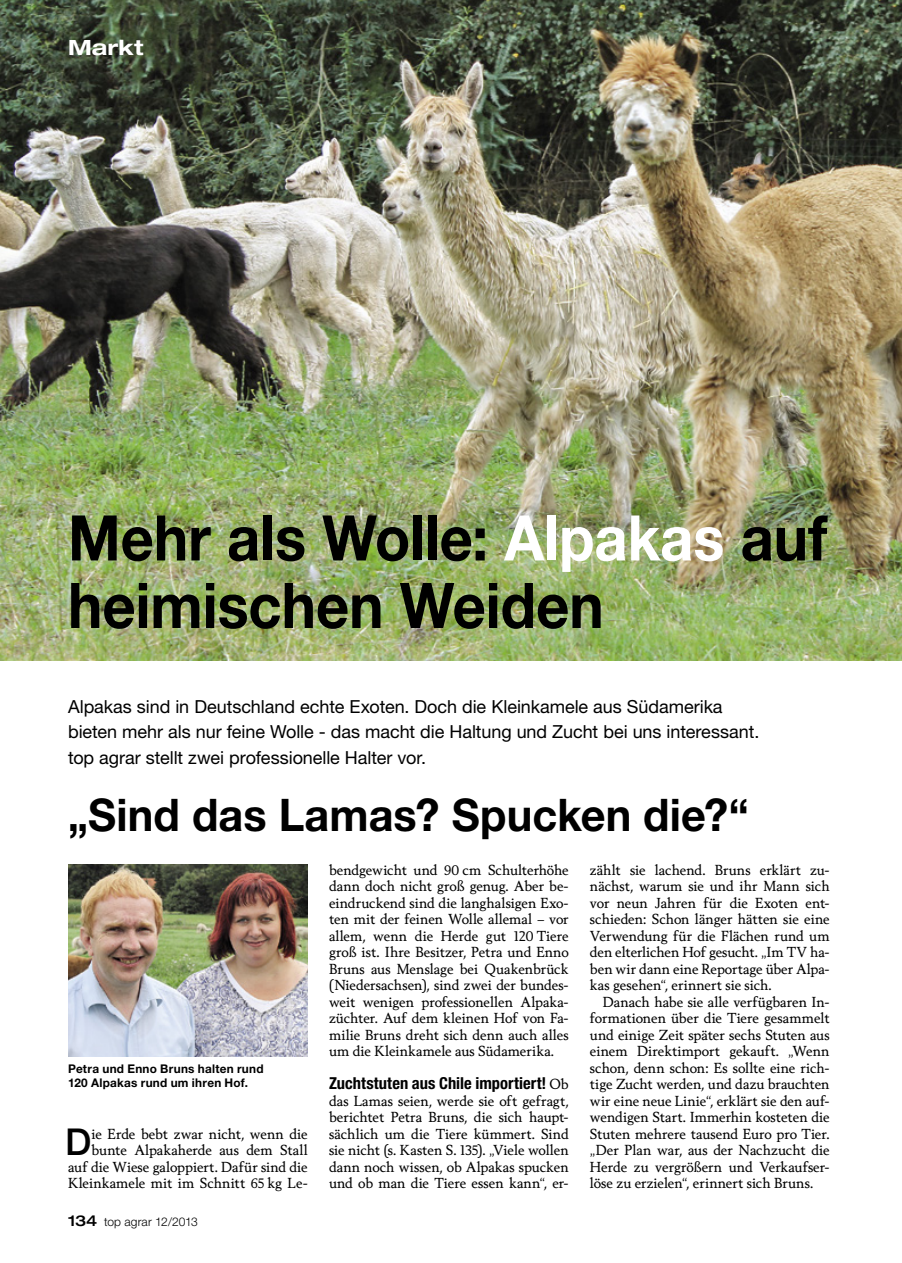
<style>
.page{position:relative;width:902px;height:1263px;background:#fff}
.page>*{position:absolute;margin:0;border:0;box-sizing:border-box;transform-origin:0 0}
.t1{font:700 63px/67.5px "Helvetica Neue LT Pro";color:#000;scale:.92 1}
.t2{font:700 45px "Helvetica Neue LT Pro";color:#000;scale:.96 1}
.t3{font:500 37.05px "Helvetica Neue LT Pro";color:#000}
.t4{font:700 expanded 21px "Helvetica Neue LT Pro";color:#fff}
.t5{font:18px/25.5px "Helvetica Neue LT Pro";letter-spacing:-.005em;color:#000}
.t6{font:700 condensed 16.5px "Helvetica Neue LT Pro";letter-spacing:.005em;color:#000}
.t7{font:13.95px/16.5px "Berling Nova Text Pro";letter-spacing:.005em;color:#000;text-align:justify}
.t8{font:700 12px/14.4px "Helvetica Neue LT Pro";letter-spacing:.025em;color:#000}
.t9{font:300 12px "Helvetica Neue LT Pro";letter-spacing:.005em;color:#000}
.s1{color:#fff}
.s2{font-weight:500;font-stretch:expanded;font-size:15px}
.s3{font-family:"Berling Nova Text Pro";font-weight:400;font-stretch:normal;font-size:13.95px}
</style>
<div class="page">
<img style="left:0;top:0;width:901px;height:660px">
<img style="left:68px;top:865px;width:240px;height:191px">
<h3 class="t4" style="left:68px;top:34px;width:77px">Markt</h3>
<h1 class="t1" style="left:68px;top:502px;width:826px">Mehr als Wolle: <span class="s1">Alpakas</span> auf heimischen Weiden</h1>
<p class="t5" style="left:68px;top:693px;width:692px">Alpakas sind in Deutschland echte Exoten. Doch die Kleinkamele aus Südamerika bieten mehr als nur feine Wolle - das macht die Haltung und Zucht bei uns interessant. top agrar stellt zwei professionelle Halter vor.</p>
<h2 class="t2" style="left:68px;top:786px;width:710px">„Sind das Lamas? Spucken die?“</h2>
<p class="t8" style="left:68px;top:1061px;width:197px">Petra und Enno Bruns halten rund<br>120 Alpakas rund um ihren Hof.</p>
<p class="t7" style="left:68px;top:1125px;width:241px;text-align:right">ie Erde bebt zwar nicht, wenn die bunte Alpakaherde aus dem Stall<br>auf die Wiese galoppiert. Dafür sind die Kleinkamele mit im Schnitt 65 kg Le-</p>
<h3 class="t3" style="left:65px;top:1120px;width:28px">D</h3>
<p class="t9" style="left:68px;top:1214px;width:131px"><span class="s2">134</span> top agrar 12/2013</p>
<p class="t7" style="left:329px;top:861px;width:241px">bendgewicht und 90 cm Schulterhöhe dann doch nicht groß genug. Aber be&shy;eindruckend sind die langhalsigen Exo&shy;ten mit der feinen Wolle allemal – vor allem, wenn die Herde gut 120 Tiere groß ist. Ihre Besitzer, Petra und Enno Bruns aus Menslage bei Quakenbrück (Niedersachsen), sind zwei der bundes&shy;weit wenigen professionellen Alpaka&shy;züchter. Auf dem kleinen Hof von Fa&shy;milie Bruns dreht sich denn auch alles um die Kleinkamele aus Südamerika.</p>
<p class="t6" style="left:329px;top:1073px;width:241px">Zuchtstuten aus Chile importiert! <span class="s3">Ob</span></p>
<p class="t7" style="left:329px;top:1092px;width:241px">das Lamas seien, werde sie oft gefragt, berichtet Petra Bruns, die sich haupt&shy;sächlich um die Tiere kümmert. Sind sie nicht (s. Kasten S. 135). „Viele wollen dann noch wissen, ob Alpakas spucken und ob man die Tiere essen kann“, er-</p>
<p class="t7" style="left:590px;top:861px;width:241px">zählt sie lachend. Bruns erklärt zu&shy;nächst, warum sie und ihr Mann sich vor neun Jahren für die Exoten ent&shy;schieden: Schon länger hätten sie eine Verwendung für die Flächen rund um den elterlichen Hof gesucht. „Im TV ha&shy;ben wir dann eine Reportage über Alpa&shy;kas gesehen“, erinnert sie sich.</p>
<p class="t7" style="left:590px;top:993px;width:241px;text-indent:13px">Danach habe sie alle verfügbaren In&shy;formationen über die Tiere gesammelt und einige Zeit später sechs Stuten aus einem Direktimport gekauft. „Wenn schon, denn schon: Es sollte eine rich&shy;tige Zucht werden, und dazu brauchten wir eine neue Linie“, erklärt sie den auf&shy;wendigen Start. Immerhin kosteten die Stuten mehrere tausend Euro pro Tier. „Der Plan war, aus der Nachzucht die Herde zu vergrößern und Verkaufser&shy;löse zu erzielen“, erinnert sich Bruns.</p>
</div>
